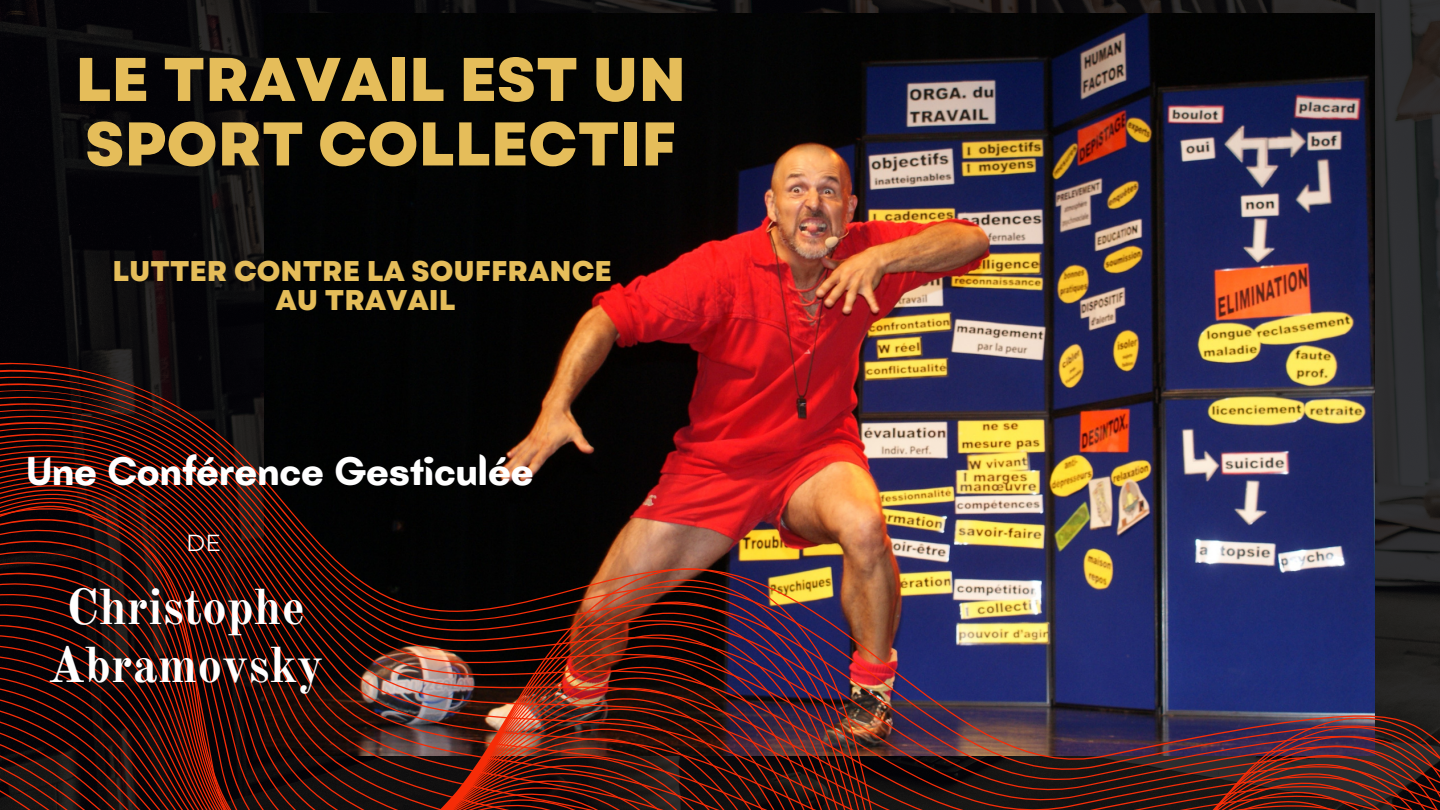
<style>
.page{position:relative;width:1440px;height:810px;background:#fff}
.page>*{position:absolute;margin:0;border:0;box-sizing:border-box;transform-origin:0 0}
.t1{font:800 61.5px/64.5px "Garet";color:#e5bd5a}
.t2{font:700 49.5px/57.8px "Old Standard";color:#fff;text-align:center}
.t3{font:700 41px "Batangas";color:#fff}
.t4{font:800 28.5px "Garet";color:#e5bd5a}
.t5{font:23.1px "Montserrat";color:#fff}
</style>
<div class="page">
<img style="left:0;top:0;width:1440px;height:341px">
<img style="left:265px;top:13px;width:1109px;height:328px">
<img style="left:0;top:341px;width:1440px;height:101px">
<img style="left:0;top:442px;width:1440px;height:368px">
<p class="t1" style="left:75px;top:47px;width:613px">LE TRAVAIL EST UN<br>SPORT COLLECTIF</p>
<p class="t4" style="left:112px;top:250px;width:501px">LUTTER CONTRE LA SOUFFRANCE</p>
<p class="t4" style="left:275px;top:280px;width:182px">AU TRAVAIL</p>
<p class="t3" style="left:26px;top:446px;width:509px">Une Conférence Gesticulée</p>
<p class="t5" style="left:186px;top:528px;width:36px">DE</p>
<p class="t2" style="left:48px;top:579px;width:277px">Christophe<br>Abramovsky</p>
</div>
